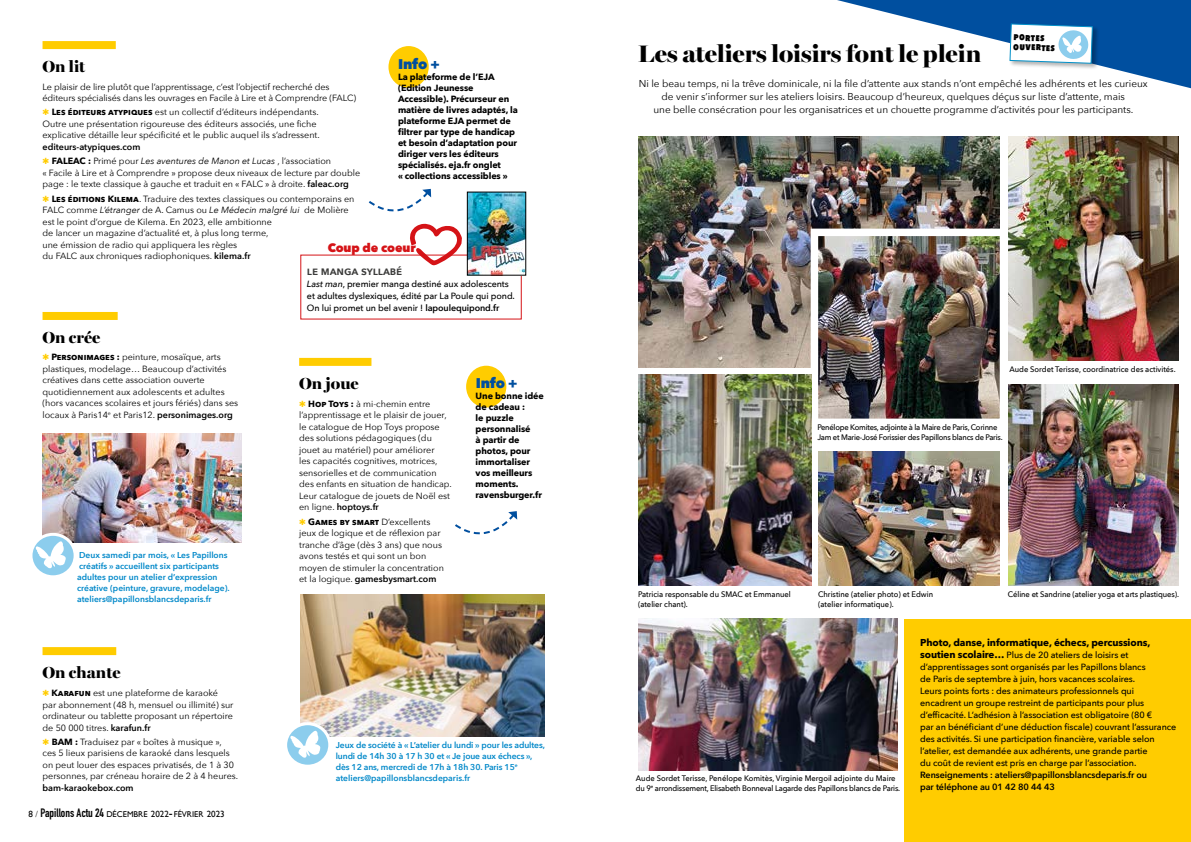
<style>
.page{position:relative;width:1191px;height:842px;background:#fff}
.page>*{position:absolute;margin:0;border:0;box-sizing:border-box;transform-origin:0 0}
.t1{font:900 24px "Miller Banner";color:#000}
.t2{font:900 16px "Miller Banner";color:#000}
.t3{font:800 14px "Avenir Next";letter-spacing:-.01em;color:#004f9f}
.t4{font:700 12px "DIN Condensed";color:#000}
.t5{font:600 12px "Avenir Next";color:#3c3c3b}
.t6{font:800 12px "Avenir Next";letter-spacing:-.01em;color:#d51317}
.t7{font:10px/13px "Avenir Next";color:#000;text-align:center}
.t8{font:700 10px "Avenir Next";letter-spacing:-.01em;color:#000}
.t9{font:800 9.6px/9.6px "Avenir Next Condensed";color:#000}
.t10{font:9px/11.5px "Avenir Next";color:#000}
.t11{font:500 9px/12px "Avenir Next";letter-spacing:-.01em;color:#000}
.t12{font:700 9px/11px "Avenir Next";letter-spacing:-.01em;color:#000}
.t13{font:600 9px/12px "Avenir Next";letter-spacing:-.01em;color:#000}
.t14{font:italic 9px/14.3px "Avenir Next";color:#000}
.t15{font:600 8.5px/11px "Avenir Next";color:#0088c9}
.t16{font:500 8px/10px "Avenir Next";letter-spacing:-.01em;color:#000;scale:.95 1}
.t17{font:500 8px/10px "Avenir Next";letter-spacing:-.03em;color:#000;scale:.95 1}
.s1{color:#fc0}
.s2{font-weight:700}
.s3{font-weight:600;font-style:normal}
.s4{font-weight:700;font-style:normal}
.s5{font-style:normal}
.s6{font-weight:600}
.s7{font-style:italic}
.s8{font-family:"Gill Sans";font-weight:400;font-size:9px}
.s9{font-family:"Gill Sans";font-weight:300;font-size:9px}
.s10{font-family:"Gill Sans";font-weight:400;font-size:8.4px}
.s11{font-family:"Gill Sans";font-weight:400}
.s12{font-weight:700;font-size:10px}
</style>
<div class="page">
<div style="left:904px;top:619px;width:287px;height:223px;background:#fc0"></div>
<img style="left:638px;top:619px;width:259px;height:151px">
<img style="left:638px;top:136px;width:361px;height:231px">
<img style="left:819px;top:238px;width:179px;height:179px">
<div style="left:810px;top:229px;width:197px;height:197px;border:8px solid #fff"></div>
<img style="left:818px;top:451px;width:181px;height:135px">
<img style="left:638px;top:375px;width:173px;height:211px">
<img style="left:1008px;top:136px;width:170px;height:225px">
<img style="left:1008px;top:385px;width:170px;height:201px">
<div style="left:43px;top:647px;width:73px;height:8px;background:#fc0"></div>
<div style="left:43px;top:41px;width:73px;height:8px;background:#fc0"></div>
<div style="left:299px;top:358px;width:72px;height:8px;background:#fc0"></div>
<img style="left:300px;top:595px;width:244px;height:141px">
<svg style="left:286px;top:724px;width:44px;height:42px"></svg>
<svg style="left:290px;top:730px;width:31px;height:28px"></svg>
<div style="left:284px;top:722px;width:47px;height:46px;border:3px solid #fff;border-radius:50%"></div>
<div style="left:388px;top:46px;width:41px;height:42px;background:#fc0;border-radius:50%"></div>
<div style="left:466px;top:366px;width:40px;height:41px;background:#fc0;border-radius:50%"></div>
<img style="left:43px;top:433px;width:199px;height:109px">
<div style="left:43px;top:312px;width:75px;height:8px;background:#fc0"></div>
<svg style="left:31px;top:534px;width:44px;height:43px"></svg>
<svg style="left:35px;top:541px;width:31px;height:28px"></svg>
<div style="left:29px;top:533px;width:48px;height:45px;border:3px solid #fff;border-radius:50%"></div>
<img style="left:469px;top:194px;width:55px;height:79px">
<div style="left:467px;top:192px;width:59px;height:83px;border:1px solid #000"></div>
<svg style="left:455px;top:511px;width:62px;height:24px"></svg>
<svg style="left:367px;top:189px;width:95px;height:76px"></svg>
<svg style="left:837px;top:0;width:354px;height:88px"></svg>
<h3 class="t3" style="left:398px;top:55px;width:43px">Info +</h3>
<p class="t12" style="left:398px;top:71px;width:121px">La plateforme de l’EJA (Edition Jeunesse<br>Accessible). Précurseur en matière de livres adaptés, la plateforme EJA permet de filtrer par type de handicap et besoin d’adaptation pour diriger vers les éditeurs spécialisés. eja.fr onglet<br>« collections accessibles »</p>
<h2 class="t2" style="left:43px;top:57px;width:44px">On lit</h2>
<p class="t10" style="left:43px;top:80px;width:315px">Le plaisir de lire plutôt que l’apprentissage, c’est l’objectif recherché des éditeurs spécialisés dans les ouvrages en Facile à Lire et à Comprendre (FALC)</p>
<p class="t10" style="left:43px;top:106px;width:279px"><span class="s1">✱</span> <span class="s2">Les éditeurs atypiques</span> est un collectif d’éditeurs indépendants.<br>Outre une présentation rigoureuse des éditeurs associés, une fiche explicative détaille leur spécificité et le public auquel ils s’adressent.</p>
<p class="t14" style="left:43px;top:139px;width:290px"><span class="s3">editeurs-atypiques.com<br></span><span class="s1">✱</span> <span class="s4">FALEAC :</span> <span class="s5">Primé pour</span> Les aventures de Manon et Lucas <span class="s5">, l’association</span></p>
<p class="t10" style="left:43px;top:167px;width:319px">« Facile à Lire et à Comprendre » propose deux niveaux de lecture par double page : le texte classique à gauche et traduit en « FALC » à droite. <span class="s6">faleac.org</span></p>
<p class="t10" style="left:43px;top:192px;width:313px"><span class="s1">✱</span> <span class="s2">Les éditions Kilema</span>. Traduire des textes classiques ou contemporains en FALC comme <span class="s7">L’étranger</span> de A. Camus ou <span class="s7">Le Médecin malgré lui</span> de Molière est le point d’orgue de Kilema. En 2023, elle ambitionne<br>de lancer un magazine d’actualité et, à plus long terme,<br>une émission de radio qui appliquera les règles<br>du FALC aux chroniques radiophoniques. <span class="s6">kilema.fr</span></p>
<h3 class="t5" style="left:307px;top:261px;width:97px">le manga syllabé</h3>
<p class="t11" style="left:307px;top:278px;width:209px"><span class="s7">Last man</span>, premier manga destiné aux adolescents et adultes dyslexiques, édité par La Poule qui pond.<br>On lui promet un bel avenir ! <span class="s6">lapoulequipond.fr</span></p>
<h3 class="t6" style="left:328px;top:241px;width:90px">Coup de coeur</h3>
<h2 class="t2" style="left:43px;top:328px;width:59px">On crée</h2>
<p class="t10" style="left:43px;top:351px;width:197px"><span class="s1">✱</span> <span class="s2">Personimages :</span> peinture, mosaïque, arts plastiques, modelage… Beaucoup d’activités créatives dans cette association ouverte quotidiennement aux adolescents et adultes (hors vacances scolaires et jours fériés) dans ses locaux à Paris14<sup>e</sup> et Paris12. <span class="s6">personimages.org</span></p>
<p class="t15" style="left:77px;top:549px;width:154px">Deux samedi par mois, « Les Papillons créatifs » accueillent six participants adultes pour un atelier d’expression créative (peinture, gravure, modelage). ateliers@papillonsblancsdeparis.fr</p>
<h2 class="t2" style="left:43px;top:663px;width:80px">On chante</h2>
<p class="t10" style="left:43px;top:687px;width:192px"><span class="s1">✱</span> <span class="s2">Karafun</span> est une plateforme de karaoké par abonnement (48 h, mensuel ou illimité) sur ordinateur ou tablette proposant un répertoire de 50 000 titres. <span class="s6">karafun.fr</span></p>
<p class="t10" style="left:43px;top:736px;width:197px"><span class="s1">✱</span> <span class="s2">BAM :</span> Traduisez par « boîtes à musique »,<br>ces 5 lieux parisiens de karaoké dans lesquels on peut louer des espaces privatisés, de 1 à 30 personnes, par créneau horaire de 2 à 4 heures.</p>
<p class="t13" style="left:43px;top:782px;width:93px">bam-karaokebox.com</p>
<h3 class="t4" style="left:28px;top:804px;width:198px"><span class="s8">8</span> <span class="s9">/</span> Papillons Actu 24 <span class="s10">DÉCEMBRE</span> <span class="s8">2022</span><span class="s11">-</span><span class="s10">FÉVRIER</span> <span class="s8">2023</span></h3>
<h2 class="t2" style="left:299px;top:374px;width:61px">On joue</h2>
<p class="t10" style="left:299px;top:398px;width:154px"><span class="s1">✱</span> <span class="s2">Hop Toys :</span> à mi-chemin entre l’apprentissage et le plaisir de jouer, le catalogue de Hop Toys propose des solutions pédagogiques (du jouet au matériel) pour améliorer<br>les capacités cognitives, motrices, sensorielles et de communication des enfants en situation de handicap.<br>Leur catalogue de jouets de Noël est en ligne. <span class="s6">hoptoys.fr</span></p>
<p class="t10" style="left:299px;top:515px;width:146px"><span class="s1">✱</span> <span class="s2">Games by smart</span> D’excellents jeux de logique et de réflexion par tranche d’âge (dès 3 ans) que nous avons testés et qui sont un bon moyen de stimuler la concentration et la logique. <span class="s6">gamesbysmart.com</span></p>
<h3 class="t3" style="left:475px;top:375px;width:43px">Info +</h3>
<p class="t12" style="left:475px;top:390px;width:70px">Une bonne idée de cadeau :<br>le puzzle personnalisé<br>à partir de photos, pour immortaliser vos meilleurs moments. ravensburger.fr</p>
<p class="t15" style="left:336px;top:740px;width:211px">Jeux de société à « L’atelier du lundi » pour les adultes, lundi de 14h 30 à 17 h 30 et « Je joue aux échecs », dès 12 ans, mercredi de 17h à 18h 30. Paris 15<sup>e </sup>ateliers@papillonsblancsdeparis.fr</p>
<p class="t9" style="left:1014px;top:32px;width:43px;rotate:2deg">portes ouvertes</p>
<h1 class="t1" style="left:638px;top:39px;width:345px">Les ateliers loisirs font le plein</h1>
<p class="t7" style="left:639px;top:77px;width:510px">Ni le beau temps, ni la trêve dominicale, ni la file d’attente aux stands n’ont empêché les adhérents et les curieux de venir s’informer sur les ateliers loisirs. Beaucoup d’heureux, quelques déçus sur liste d’attente, mais<br>une belle consécration pour les organisatrices et un chouette programme d’activités pour les participants.</p>
<p class="t16" style="left:1009px;top:363px;width:176px">Aude Sordet Terisse, coordinatrice des activités.</p>
<p class="t17" style="left:817px;top:422px;width:196px">Penélope Komites, adjointe à la Maire de Paris, Corinne<br>Jam et Marie-José Forissier des Papillons blancs de Paris.</p>
<p class="t16" style="left:638px;top:588px;width:162px">Patricia responsable du SMAC et Emmanuel (atelier chant).</p>
<p class="t16" style="left:1008px;top:588px;width:182px">Céline et Sandrine (atelier yoga et arts plastiques).</p>
<p class="t16" style="left:818px;top:588px;width:123px">Christine (atelier photo) et Edwin (atelier informatique).</p>
<p class="t16" style="left:636px;top:772px;width:280px">Aude Sordet Terisse, Penélope Komitès, Virginie Mergoil adjointe du Maire du 9<sup>e</sup> arrondissement, Elisabeth Bonneval Lagarde des Papillons blancs de Paris.</p>
<p class="t8" style="left:920px;top:634px;width:232px">Photo, danse, informatique, échecs, percussions,</p>
<p class="t11" style="left:920px;top:649px;width:258px"><span class="s12">soutien scolaire…</span> Plus de 20 ateliers de loisirs et d’apprentissages sont organisés par les Papillons blancs<br>de Paris de septembre à juin, hors vacances scolaires.<br>Leurs points forts : des animateurs professionnels qui encadrent un groupe restreint de participants pour plus d’efficacité. L’adhésion à l’association est obligatoire (80 €<br>par an bénéficiant d’une déduction fiscale) couvrant l’assurance des activités. Si une participation financière, variable selon l’atelier, est demandée aux adhérents, une grande partie<br>du coût de revient est pris en charge par l’association.</p>
<p class="t13" style="left:920px;top:769px;width:228px">Renseignements : ateliers@papillonsblancsdeparis.fr ou par téléphone au 01 42 80 44 43</p>
</div>
